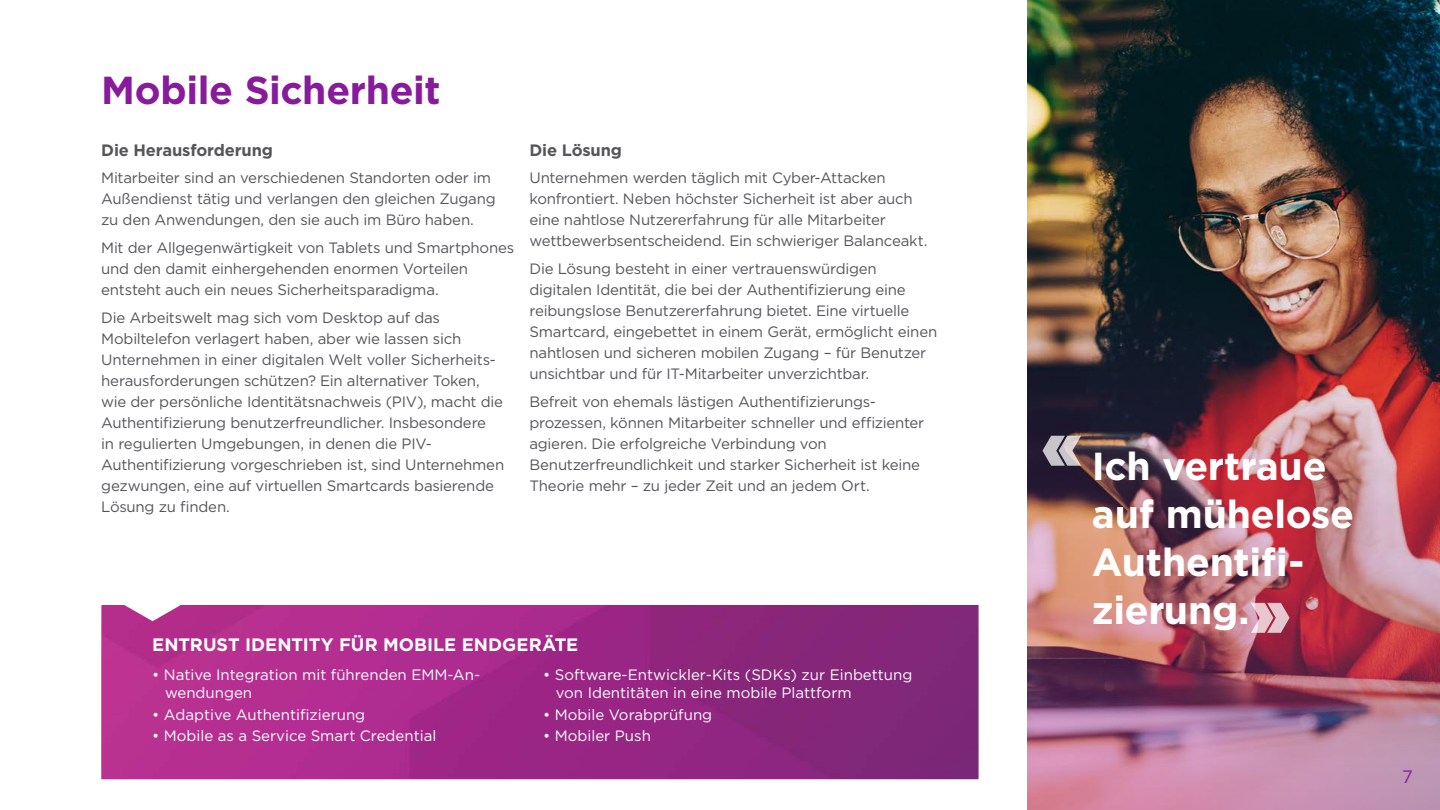
<style>
.page{position:relative;width:1440px;height:810px;background:#fff}
.page>*{position:absolute;margin:0;border:0;box-sizing:border-box;transform-origin:0 0}
.t1{font:700 39px/48px "Gotham";letter-spacing:-.01em;color:#fff}
.t2{font:700 39px "Gotham";letter-spacing:-.01em;color:#881b9c}
.t3{font:700 18px "Gotham";color:#fff}
.t4{font:18px "Gotham";color:#881b9c}
.t5{font:700 16.5px "Gotham";letter-spacing:-.01em;color:#55565a}
.t6{font:15px/21px "Gotham";letter-spacing:-.015em;color:#55565a}
.t7{font:15px/18px "Gotham";color:#fff}
</style>
<div class="page">
<img style="left:1028px;top:0;width:412px;height:238px">
<img style="left:1028px;top:238px;width:412px;height:572px">
<img style="left:101px;top:605px;width:878px;height:174px">
<svg style="left:1251px;top:603px;width:39px;height:30px"></svg>
<svg style="left:1043px;top:436px;width:38px;height:30px"></svg>
<h1 class="t2" style="left:101px;top:65px;width:341px">Mobile Sicherheit</h1>
<p class="t5" style="left:101px;top:139px;width:173px">Die Herausforderung</p>
<p class="t6" style="left:101px;top:167px;width:396px">Mitarbeiter sind an verschiedenen Standorten oder im<br>Außendienst tätig und verlangen den gleichen Zugang zu den Anwendungen, den sie auch im Büro haben.</p>
<p class="t6" style="left:101px;top:237px;width:414px">Mit der Allgegenwärtigkeit von Tablets und Smartphones und den damit einhergehenden enormen Vorteilen entsteht auch ein neues Sicherheitsparadigma.</p>
<p class="t6" style="left:101px;top:307px;width:405px">Die Arbeitswelt mag sich vom Desktop auf das Mobiltelefon verlagert haben, aber wie lassen sich Unternehmen in einer digitalen Welt voller Sicherheits&shy;herausforderungen schützen? Ein alternativer Token, wie der persönliche Identitätsnachweis (PIV), macht die Authentifizierung benutzerfreundlicher. Insbesondere<br>in regulierten Umgebungen, in denen die PIV-Authentifizierung vorgeschrieben ist, sind Unternehmen gezwungen, eine auf virtuellen Smartcards basierende Lösung zu finden.</p>
<p class="t5" style="left:530px;top:139px;width:94px">Die Lösung</p>
<p class="t6" style="left:530px;top:167px;width:399px">Unternehmen werden täglich mit Cyber-Attacken konfrontiert. Neben höchster Sicherheit ist aber auch eine nahtlose Nutzererfahrung für alle Mitarbeiter wettbewerbsentscheidend. Ein schwieriger Balanceakt.</p>
<p class="t6" style="left:530px;top:258px;width:409px">Die Lösung besteht in einer vertrauenswürdigen digitalen Identität, die bei der Authentifizierung eine reibungslose Benutzererfahrung bietet. Eine virtuelle Smartcard, eingebettet in einem Gerät, ermöglicht einen nahtlosen und sicheren mobilen Zugang – für Benutzer unsichtbar und für IT-Mitarbeiter unverzichtbar.</p>
<p class="t6" style="left:530px;top:391px;width:396px">Befreit von ehemals lästigen Authentifizierungs&shy;prozessen, können Mitarbeiter schneller und effizienter agieren. Die erfolgreiche Verbindung von Benutzerfreundlichkeit und starker Sicherheit ist keine Theorie mehr – zu jeder Zeit und an jedem Ort.</p>
<p class="t3" style="left:152px;top:633px;width:428px">ENTRUST IDENTITY FÜR MOBILE ENDGERÄTE</p>
<p class="t7" style="left:165px;top:665px;width:317px;text-indent:-13px">• Native Integration mit führenden EMM-An&shy;wendungen</p>
<p class="t7" style="left:152px;top:705px;width:214px">• Adaptive Authentifizierung</p>
<p class="t7" style="left:152px;top:727px;width:286px">• Mobile as a Service Smart Credential</p>
<p class="t7" style="left:556px;top:665px;width:358px;text-indent:-13px">• Software-Entwickler-Kits (SDKs) zur Einbettung von Identitäten in eine mobile Plattform</p>
<p class="t7" style="left:543px;top:705px;width:171px">• Mobile Vorabprüfung</p>
<p class="t7" style="left:543px;top:727px;width:109px">• Mobiler Push</p>
<h1 class="t1" style="left:1092px;top:442px;width:264px">Ich vertraue auf mühelose<br>Authentifi&shy;zierung.</h1>
<p class="t4" style="left:1402px;top:765px;width:12px">7</p>
</div>
